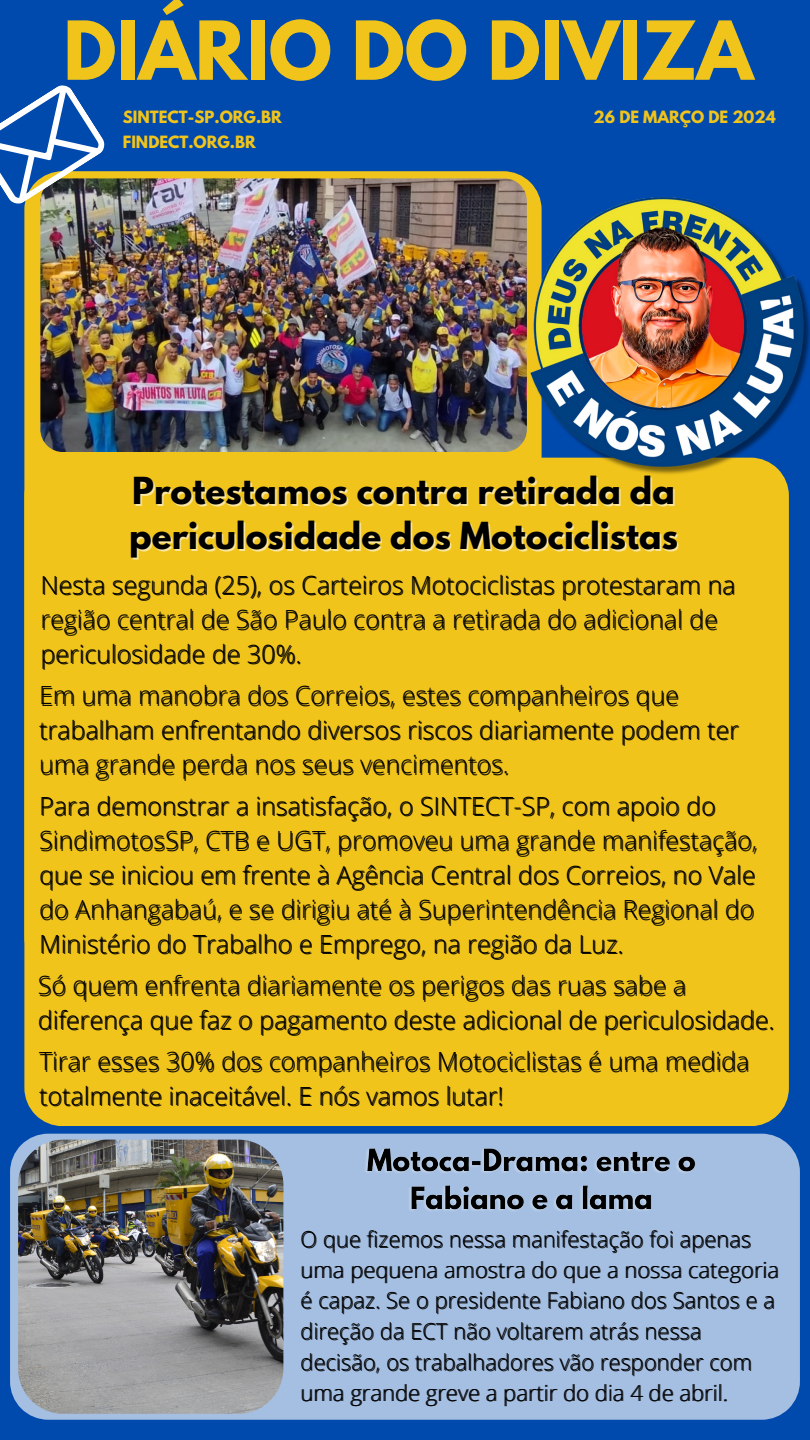
<style>
.page{position:relative;width:810px;height:1440px;background:#004aad}
.page>*{position:absolute;margin:0;border:0;box-sizing:border-box;transform-origin:0 0}
.t1{font:700 72px "League Spartan";color:#f1c41c}
.t2{font:700 33px "League Spartan";color:#000}
.t3{font:300 25px/34.5px "Open Sans";color:#000}
.t4{font:300 22px/30.8px "Open Sans";color:#000}
.t5{font:700 15px "League Spartan";color:#f1c41c}
</style>
<div class="page">
<div style="left:24px;top:171px;width:514px;height:287px;background:#f1c41c"></div>
<div style="left:24px;top:458px;width:765px;height:668px;background:#f1c41c"></div>
<div style="left:10px;top:1134px;width:790px;height:286px;background:#a5bfe2"></div>
<img style="left:40px;top:178px;width:487px;height:274px;border-radius:23px">
<svg style="left:0;top:85px;width:109px;height:123px"></svg>
<img style="left:18px;top:1140px;width:265px;height:274px;border-radius:45px">
<img style="left:527px;top:193px;width:283px;height:288px">
<img style="left:360px;top:1146px;width:337px;height:72px">
<p class="t1" style="left:63px;top:15px;width:691px">DIÁRIO DO DIVIZA</p>
<h4 class="t5" style="left:123px;top:110px;width:161px">SINTECT-SP.ORG.BR</h4>
<h4 class="t5" style="left:123px;top:135px;width:135px">FINDECT.ORG.BR</h4>
<h4 class="t5" style="left:594px;top:110px;width:184px">26 DE MARÇO DE 2024</h4>
<p class="t2" style="left:132px;top:474px;width:544px">Protestamos contra retirada da</p>
<p class="t2" style="left:129px;top:520px;width:550px">periculosidade dos Motociclistas</p>
<p class="t3" style="left:40px;top:567px;width:696px">Nesta segunda (25), os Carteiros Motociclistas protestaram na</p>
<h2 class="t3" style="left:40px;top:601px;width:679px">região central de São Paulo contra a retirada do adicional de</h2>
<h4 class="t3" style="left:40px;top:636px;width:263px">periculosidade de 30%.</h4>
<p class="t3" style="left:39px;top:677px;width:701px">Em uma manobra dos Correios, estes companheiros que trabalham enfrentando diversos riscos diariamente podem ter uma grande perda nos seus vencimentos.</p>
<h4 class="t3" style="left:39px;top:788px;width:678px">Para demonstrar a insatisfação, o SINTECT-SP, com apoio do</h4>
<p class="t3" style="left:39px;top:822px;width:720px">SindimotosSP, CTB e UGT, promoveu uma grande manifestação,</p>
<p class="t3" style="left:39px;top:857px;width:718px">que se iniciou em frente à Agência Central dos Correios, no Vale</p>
<h5 class="t3" style="left:39px;top:891px;width:717px">do Anhangabaú, e se dirigiu até à Superintendência Regional do<br>Ministério do Trabalho e Emprego, na região da Luz.</h5>
<p class="t3" style="left:38px;top:967px;width:738px">Só quem enfrenta diariamente os perigos das ruas sabe a diferença que faz o pagamento deste adicional de periculosidade.</p>
<p class="t3" style="left:39px;top:1043px;width:712px">Tirar esses 30% dos companheiros Motociclistas é uma medida totalmente inaceitável. E nós vamos lutar!</p>
<p class="t4" style="left:300px;top:1223px;width:480px">O que fizemos nessa manifestação foi apenas uma pequena amostra do que a nossa categoria é capaz. Se o presidente Fabiano dos Santos e a direção da ECT não voltarem atrás nessa decisão, os trabalhadores vão responder com uma grande greve a partir do dia 4 de abril.</p>
</div>
